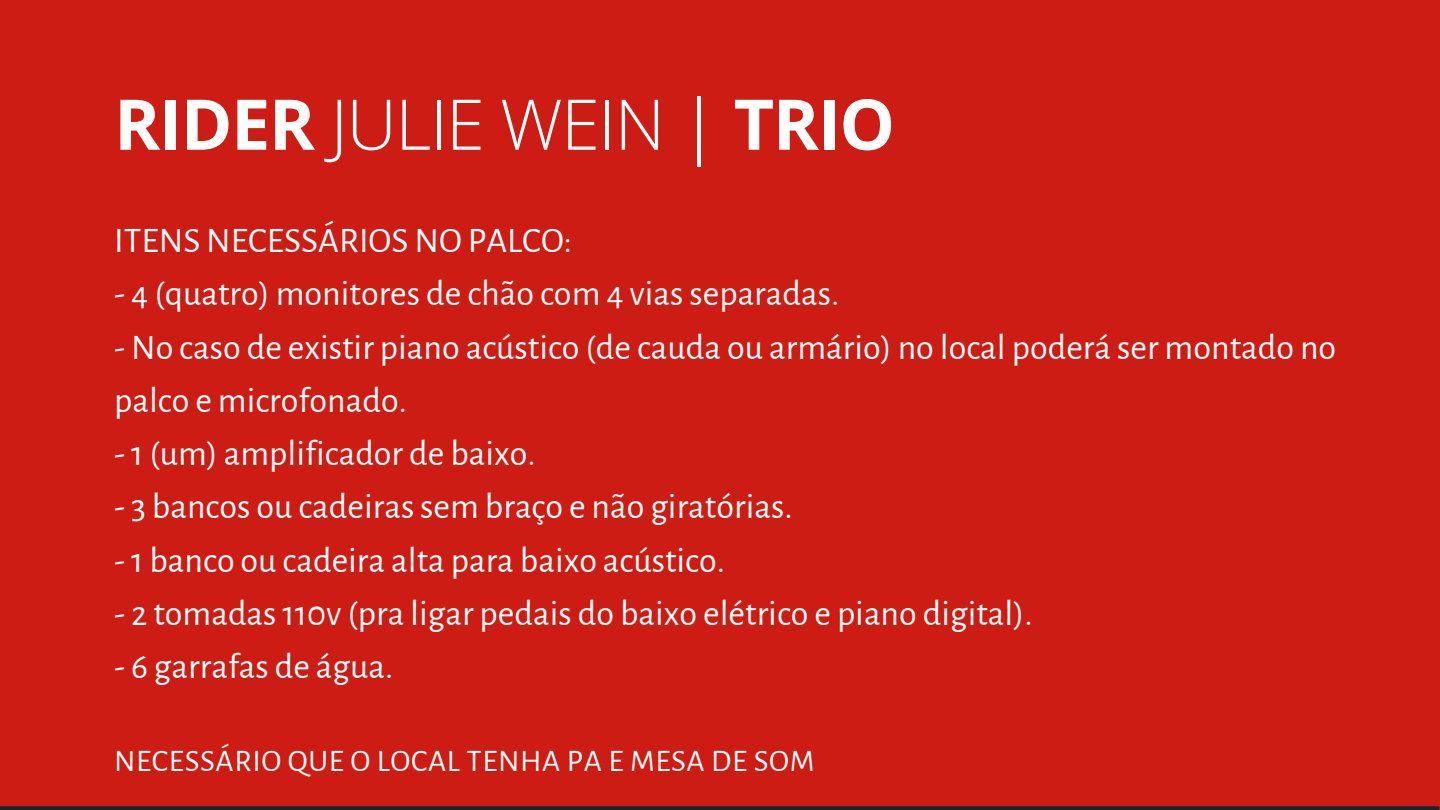
<style>
.page{position:relative;width:1440px;height:810px;background:#cd1c13}
.page>*{position:absolute;margin:0;border:0;box-sizing:border-box;transform-origin:0 0}
.t1{font:300 70px "Open Sans";letter-spacing:-.02em;color:#fff}
.t2{font:36px/53.2px "Alegreya Sans";color:#fff}
.t3{font:31.4px "Alegreya Sans";letter-spacing:.02em;color:#fff}
.s1{font-weight:700}
</style>
<div class="page">
<svg style="left:0;top:806px;width:1438px;height:4px;fill:#142630"></svg>
<p class="t1" style="left:114px;top:75px;width:782px"><span class="s1">RIDER</span> JULIE WEIN | <span class="s1">TRIO</span></p>
<p class="t2" style="left:114px;top:215px;width:459px">ITENS NECESSÁRIOS NO PALCO:</p>
<p class="t2" style="left:114px;top:268px;width:727px">- 4 (quatro) monitores de chão com 4 vias separadas.</p>
<p class="t2" style="left:114px;top:321px;width:1224px">- No caso de existir piano acústico (de cauda ou armário) no local poderá ser montado no palco e microfonado.</p>
<p class="t2" style="left:114px;top:428px;width:423px">- 1 (um) amplificador de baixo.</p>
<p class="t2" style="left:114px;top:481px;width:680px">- 3 bancos ou cadeiras sem braço e não giratórias.</p>
<p class="t2" style="left:114px;top:534px;width:612px">- 1 banco ou cadeira alta para baixo acústico.</p>
<p class="t2" style="left:114px;top:587px;width:920px">- 2 tomadas 110v (pra ligar pedais do baixo elétrico e piano digital).</p>
<p class="t2" style="left:114px;top:641px;width:281px">- 6 garrafas de água.</p>
<p class="t3" style="left:114px;top:746px;width:702px">NECESSÁRIO QUE O LOCAL TENHA PA E MESA DE SOM</p>
</div>
